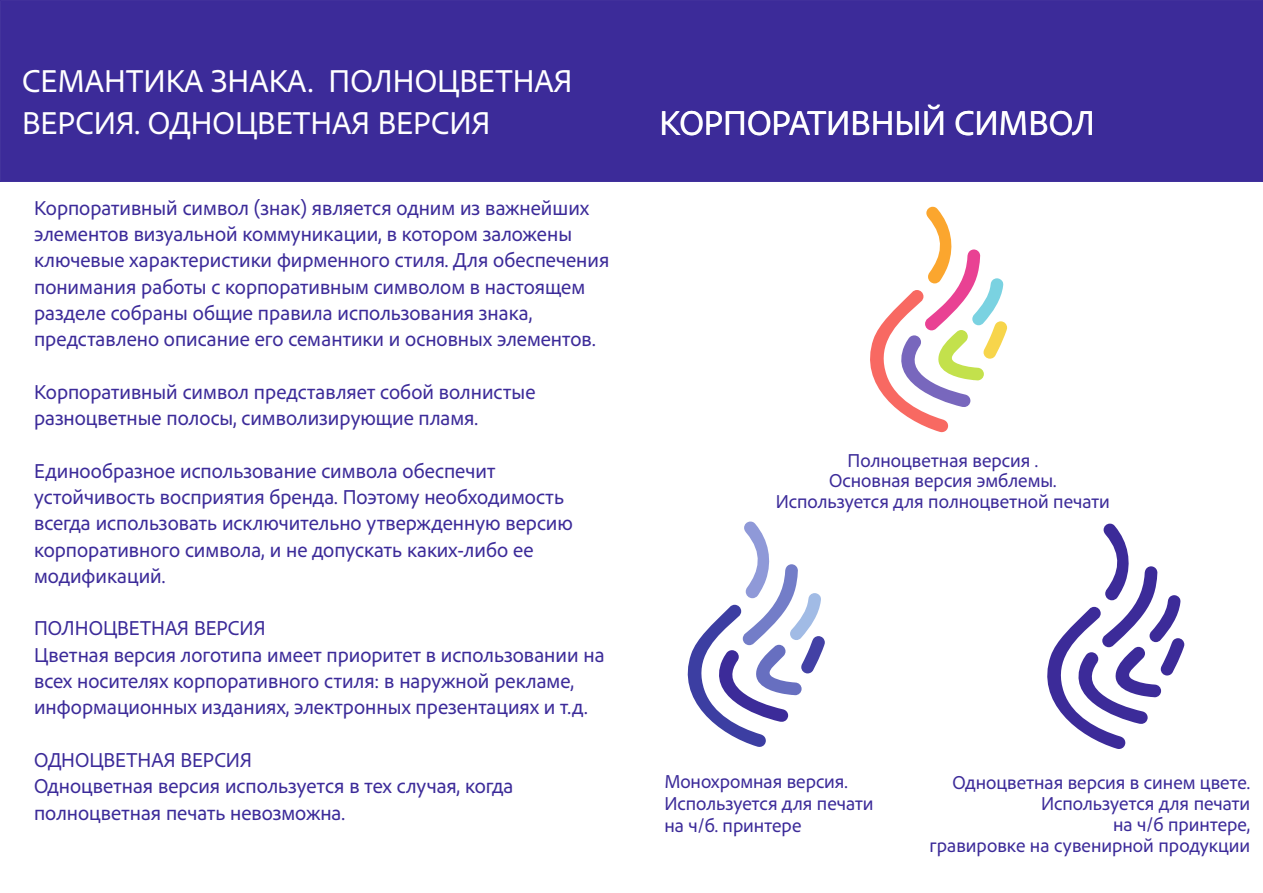
<style>
.page{position:relative;width:1263px;height:893px;background:#fff}
.page>*{position:absolute;margin:0;border:0;box-sizing:border-box;transform-origin:0 0}
.t1{font:36px "Adobe Clean";color:#fff}
.t2{font:33px/41.2px "Adobe Clean";color:#fff}
.t3{font:21px/26.2px "Adobe Clean";color:#3c2b99}
.t4{font:19.5px/21px "Adobe Clean";color:#3c2b99;text-align:center}
</style>
<div class="page">
<div style="left:0;top:0;width:1263px;height:182px;background:#3c2b99"></div>
<svg style="left:870px;top:207px;width:137px;height:225px"></svg>
<svg style="left:687px;top:522px;width:138px;height:225px"></svg>
<svg style="left:1047px;top:524px;width:137px;height:225px"></svg>
<h2 class="t2" style="left:22px;top:64px;width:552px">СЕМАНТИКА ЗНАКА. ПОЛНОЦВЕТНАЯ<br>ВЕРСИЯ. ОДНОЦВЕТНАЯ ВЕРСИЯ</h2>
<p class="t3" style="left:34px;top:197px;width:577px">Корпоративный символ (знак) является одним из важнейших элементов визуальной коммуникации, в котором заложены ключевые характеристики фирменного стиля. Для обеспечения понимания работы с корпоративным символом в настоящем разделе собраны общие правила использования знака, представлено описание его семантики и основных элементов.</p>
<p class="t3" style="left:34px;top:381px;width:503px">Корпоративный символ представляет собой волнистые разноцветные полосы, символизирующие пламя.</p>
<p class="t3" style="left:34px;top:460px;width:540px">Единообразное использование символа обеспечит устойчивость восприятия бренда. Поэтому необходимость всегда использовать исключительно утвержденную версию корпоративного символа, и не допускать каких-либо ее модификаций.</p>
<p class="t3" style="left:34px;top:617px;width:572px">ПОЛНОЦВЕТНАЯ ВЕРСИЯ<br>Цветная версия логотипа имеет приоритет в использовании на всех носителях корпоративного стиля: в наружной рекламе, информационных изданиях, электронных презентациях и т.д.</p>
<p class="t3" style="left:34px;top:749px;width:481px">ОДНОЦВЕТНАЯ ВЕРСИЯ<br>Одноцветная версия используется в тех случая, когда полноцветная печать невозможна.</p>
<h1 class="t1" style="left:659px;top:108px;width:437px">КОРПОРАТИВНЫЙ СИМВОЛ</h1>
<p class="t4" style="left:776px;top:452px;width:336px;line-height:20.5px">Полноцветная версия .<br>Основная версия эмблемы.<br>Используется для полноцветной печати</p>
<p class="t4" style="left:664px;top:773px;width:211px;line-height:21.8px;text-align:left">Монохромная версия.<br>Используется для печати на ч/б. принтере</p>
<p class="t4" style="left:929px;top:774px;width:322px;text-align:right">Одноцветная версия в синем цвете.<br>Используется для печати<br>на ч/б принтере,<br>гравировке на сувенирной продукции</p>
</div>
